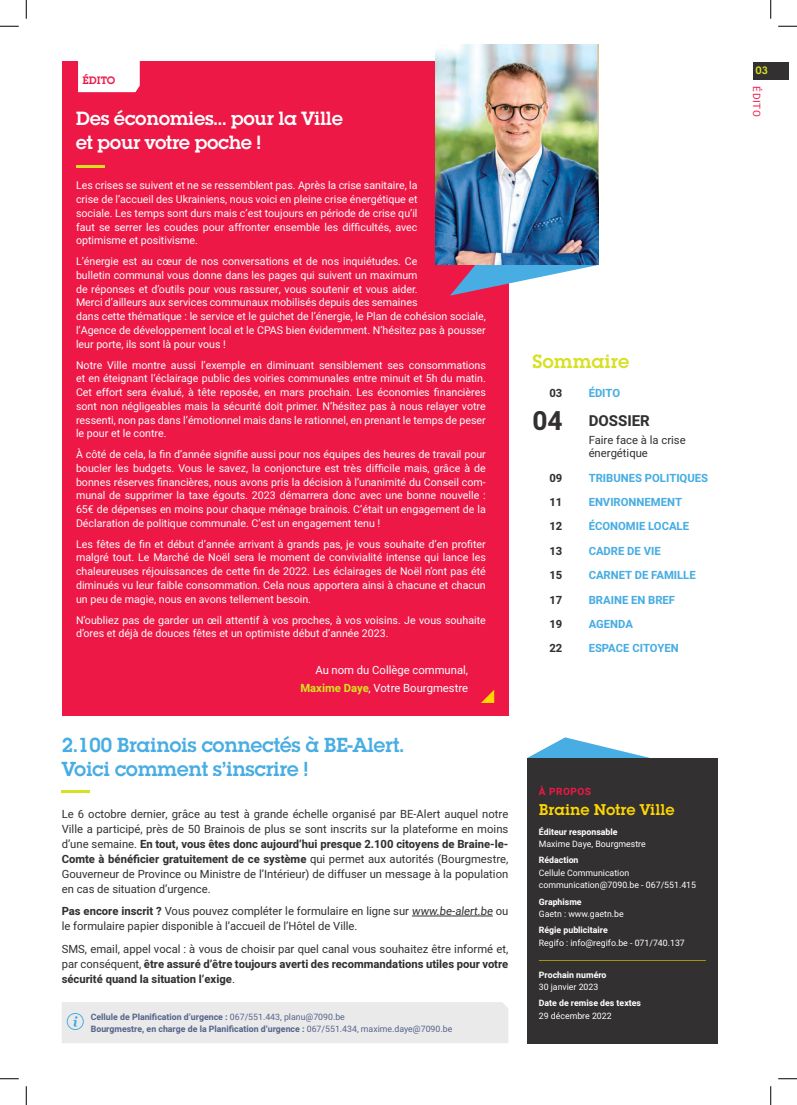
<style>
.page{position:relative;width:797px;height:1105px;background:#fff}
.page>*{position:absolute;margin:0;border:0;box-sizing:border-box;transform-origin:0 0}
.Small_title{font:21.25px "squareserifbold";letter-spacing:-.02em;color:#48ade2}
.Small_title-2{font:20px/23.8px "squareserifbold";letter-spacing:-.02em;color:#fff}
.Paragraph_Content{font:20px "squareserifbold";color:#d8e022}
.Paragraph_Content-2{font:16.25px "squareserifbold";color:#ffd700}
.Paragraph_Content-3{font:700 15px "Heebo";color:#323031}
.Article_Head{font:11.25px/15px "Heebo";color:#323031;text-align:justify}
.Article_Head-2{font:700 11.25px/15px "Heebo";color:#323031;text-align:justify}
.Paragraph_Content-4{font:700 11.25px "Heebo";color:#48ade2}
.Paragraph_Content-5{font:11.25px "Heebo";color:#fff}
.Paragraph_Content-6{font:11.25px/13.8px "Heebo";color:#323031}
.Paragraph_Content-7{font:700 11.25px "Heebo";color:#323031}
.t1{font:11.25px "squareserifbold";color:#ed1846}
.t2{font:11.25px "squareserifbold";color:#d8e022}
.Paragraph_Content-8{font:10.62px/13.8px "Heebo";color:#fff;text-align:justify}
.Paragraph_Content-9{font:700 10px "Heebo";letter-spacing:.05em;color:#ed1846}
.Article_Title{font:10px "Heebo";letter-spacing:.07em;color:#ed1846}
.Paragraph_Content-10{font:8.75px/12.5px "Heebo";color:#fff}
.Legend{font:700 8.75px "Heebo";color:#56658b}
.Paragraph_Content-11{font:700 8.75px/12.5px "Heebo";color:#fff}
.s1{font-weight:700;color:#d8e022}
.s2{font-weight:700}
.s3{font-weight:400}
.s4{font-size:26.25px}
</style>
<div class="page">
<div style="left:62px;top:62px;width:446px;height:654px;background:#ed1846"></div>
<hr style="left:76px;top:165px;width:28px;height:3px;background:#d8e022">
<svg style="left:481px;top:690px;width:13px;height:13px"></svg>
<svg style="left:450px;top:265px;width:148px;height:31px"></svg>
<img style="left:435px;top:44px;width:163px;height:221px">
<div style="left:78px;top:61px;width:62px;height:31px;background:#fff"></div>
<svg style="left:527px;top:737px;width:122px;height:21px"></svg>
<div style="left:527px;top:758px;width:190px;height:285px;background:#323031"></div>
<hr style="left:539px;top:960px;width:167px;height:1px;background:#ffd700">
<div style="left:62px;top:1002px;width:446px;height:41px;background:#eaeaea"></div>
<hr style="left:412px;top:916px;width:81px;height:1px;background:#323031">
<hr style="left:62px;top:790px;width:28px;height:3px;background:#d8e022">
<div style="left:753px;top:62px;width:35px;height:18px;background:#323031"></div>
<svg style="left:0;top:25px;width:19px;height:2px"></svg>
<svg style="left:778px;top:25px;width:19px;height:2px"></svg>
<svg style="left:0;top:1078px;width:19px;height:1px"></svg>
<svg style="left:778px;top:1078px;width:19px;height:1px"></svg>
<svg style="left:25px;top:0;width:2px;height:19px"></svg>
<svg style="left:25px;top:1086px;width:2px;height:19px"></svg>
<svg style="left:770px;top:0;width:1px;height:19px"></svg>
<svg style="left:770px;top:1086px;width:1px;height:19px"></svg>
<p class="t1" style="left:82px;top:74px;width:34px">ÉDITO</p>
<p class="Small_title-2" style="left:76px;top:107px;width:269px">Des économies… pour la Ville et pour votre poche !</p>
<p class="Paragraph_Content-8" style="left:76px;top:179px;width:343px">Les crises se suivent et ne se ressemblent pas. Après la crise sanitaire, la crise de l’accueil des Ukrainiens, nous voici en pleine crise énergétique et sociale. Les temps sont durs mais c’est toujours en période de crise qu’il faut se serrer les coudes pour affronter ensemble les difficultés, avec optimisme et positivisme.</p>
<p class="Paragraph_Content-8" style="left:76px;top:254px;width:411px;text-align:left">L’énergie est au cœur de nos conversations et de nos inquiétudes. Ce<br>bulletin communal vous donne dans les pages qui suivent un maximum<br>de réponses et d’outils pour vous rassurer, vous soutenir et vous aider.<br>Merci d’ailleurs aux services communaux mobilisés depuis des semaines<br>dans cette thématique : le service et le guichet de l’énergie, le Plan de cohésion sociale, l’Agence de développement local et le CPAS bien évidemment. N’hésitez pas à pousser leur porte, ils sont là pour vous !</p>
<p class="Paragraph_Content-8" style="left:76px;top:358px;width:411px">Notre Ville montre aussi l’exemple en diminuant sensiblement ses consommations et en éteignant l’éclairage public des voiries communales entre minuit et 5h du matin.<br>Cet effort sera évalué, à tête reposée, en mars prochain. Les économies financières sont non négligeables mais la sécurité doit primer. N’hésitez pas à nous relayer votre ressenti, non pas dans l’émotionnel mais dans le rationnel, en prenant le temps de peser le pour et le contre.</p>
<p class="Paragraph_Content-8" style="left:76px;top:447px;width:411px">À côté de cela, la fin d’année signifie aussi pour nos équipes des heures de travail pour boucler les budgets. Vous le savez, la conjoncture est très difficile mais, grâce à de bonnes réserves financières, nous avons pris la décision à l’unanimité du Conseil com&shy;munal de supprimer la taxe égouts. 2023 démarrera donc avec une bonne nouvelle :<br>65€ de dépenses en moins pour chaque ménage brainois. C’était un engagement de la Déclaration de politique communale. C’est un engagement tenu !</p>
<p class="Paragraph_Content-8" style="left:76px;top:537px;width:411px">Les fêtes de fin et début d’année arrivant à grands pas, je vous souhaite d’en profiter malgré tout. Le Marché de Noël sera le moment de convivialité intense qui lance les chaleureuses réjouissances de cette fin de 2022. Les éclairages de Noël n’ont pas été diminués vu leur faible consommation. Cela nous apportera ainsi à chacune et chacun un peu de magie, nous en avons tellement besoin.</p>
<p class="Paragraph_Content-8" style="left:76px;top:613px;width:411px">N’oubliez pas de garder un œil attentif à vos proches, à vos voisins. Je vous souhaite d’ores et déjà de douces fêtes et un optimiste début d’année 2023.</p>
<p class="Paragraph_Content-5" style="left:315px;top:662px;width:154px">Au nom du Collège communal,</p>
<p class="Paragraph_Content-5" style="left:300px;top:680px;width:169px"><span class="s1">Maxime Daye</span>, Votre Bourgmestre</p>
<p class="Small_title" style="left:62px;top:733px;width:344px">2.100 Brainois connectés à BE-Alert.</p>
<p class="Small_title" style="left:62px;top:756px;width:248px">Voici comment s’inscrire !</p>
<p class="Article_Head" style="left:62px;top:807px;width:448px">Le 6 octobre dernier, grâce au test à grande échelle organisé par BE-Alert auquel notre Ville a participé, près de 50 Brainois de plus se sont inscrits sur la plateforme en moins d’une semaine. <span class="s2">En tout, vous êtes donc aujourd’hui presque 2.100 citoyens de Braine-le-Comte à bénéficier gratuitement de ce système</span> qui permet aux autorités (Bourgmestre, Gouverneur de Province ou Ministre de l’Intérieur) de diffuser un message à la population en cas de situation d’urgence.</p>
<p class="Article_Head" style="left:62px;top:904px;width:448px"><span class="s2">Pas encore inscrit ?</span> Vous pouvez compléter le formulaire en ligne sur www.be-alert.be ou le formulaire papier disponible à l’accueil de l’Hôtel de Ville.</p>
<p class="Article_Head-2" style="left:62px;top:941px;width:448px"><span class="s3">SMS, email, appel vocal : à vous de choisir par quel canal vous souhaitez être informé et, par conséquent,</span> être assuré d’être toujours averti des recommandations utiles pour votre sécurité quand la situation l’exige<span class="s3">.</span></p>
<p class="Paragraph_Content" style="left:532px;top:350px;width:99px">Sommaire</p>
<p class="Paragraph_Content-7" style="left:549px;top:385px;width:14px">03</p>
<p class="Paragraph_Content-4" style="left:588px;top:385px;width:33px">ÉDITO</p>
<p class="Paragraph_Content-3" style="left:532px;top:410px;width:119px"><span class="s4">04</span> DOSSIER</p>
<p class="Paragraph_Content-6" style="left:588px;top:433px;width:98px">Faire face à la crise énergétique</p>
<p class="Paragraph_Content-7" style="left:549px;top:470px;width:14px">09</p>
<p class="Paragraph_Content-4" style="left:588px;top:470px;width:121px">TRIBUNES POLITIQUES</p>
<p class="Paragraph_Content-7" style="left:549px;top:494px;width:14px">11</p>
<p class="Paragraph_Content-4" style="left:588px;top:494px;width:95px">ENVIRONNEMENT</p>
<p class="Paragraph_Content-7" style="left:549px;top:519px;width:14px">12</p>
<p class="Paragraph_Content-4" style="left:588px;top:519px;width:102px">ÉCONOMIE LOCALE</p>
<p class="Paragraph_Content-7" style="left:549px;top:543px;width:14px">13</p>
<p class="Paragraph_Content-4" style="left:588px;top:543px;width:74px">CADRE DE VIE</p>
<p class="Paragraph_Content-7" style="left:549px;top:567px;width:14px">15</p>
<p class="Paragraph_Content-4" style="left:588px;top:567px;width:108px">CARNET DE FAMILLE</p>
<p class="Paragraph_Content-7" style="left:549px;top:592px;width:14px">17</p>
<p class="Paragraph_Content-4" style="left:588px;top:592px;width:88px">BRAINE EN BREF</p>
<p class="Paragraph_Content-7" style="left:549px;top:616px;width:14px">19</p>
<p class="Paragraph_Content-4" style="left:588px;top:616px;width:46px">AGENDA</p>
<p class="Paragraph_Content-7" style="left:549px;top:640px;width:14px">22</p>
<p class="Paragraph_Content-4" style="left:588px;top:640px;width:91px">ESPACE CITOYEN</p>
<p class="Paragraph_Content-9" style="left:539px;top:785px;width:54px">À PROPOS</p>
<p class="Paragraph_Content-2" style="left:539px;top:800px;width:137px">Braine Notre Ville</p>
<p class="Paragraph_Content-10" style="left:539px;top:825px;width:108px"><span class="s2">Éditeur responsable<br></span>Maxime Daye, Bourgmestre</p>
<p class="Paragraph_Content-10" style="left:539px;top:854px;width:159px"><span class="s2">Rédaction<br></span>Cellule Communication communication@7090.be - 067/551.415</p>
<p class="Paragraph_Content-10" style="left:539px;top:895px;width:86px"><span class="s2">Graphisme<br></span>Gaetn : www.gaetn.be</p>
<p class="Paragraph_Content-10" style="left:539px;top:924px;width:147px"><span class="s2">Régie publicitaire<br></span>Regifo : info@regifo.be - 071/740.137</p>
<p class="Paragraph_Content-11" style="left:539px;top:968px;width:69px">Prochain numéro<br><span class="s3">30 janvier 2023</span></p>
<p class="Paragraph_Content-11" style="left:539px;top:997px;width:104px">Date de remise des textes</p>
<p class="Legend" style="left:91px;top:1010px;width:255px">Cellule de Planification d’urgence : <span class="s3">067/551.443, planu@7090.be</span></p>
<p class="Paragraph_Content-10" style="left:539px;top:1009px;width:74px">29 décembre 2022</p>
<p class="Legend" style="left:91px;top:1023px;width:363px">Bourgmestre, en charge de la Planification d’urgence : <span class="s3">067/551.434, maxime.daye@7090.be</span></p>
<p class="t2" style="left:755px;top:64px;width:14px">03</p>
<p class="Article_Title" style="left:763px;top:86px;width:32px;rotate:90deg">ÉDITO</p>
</div>
